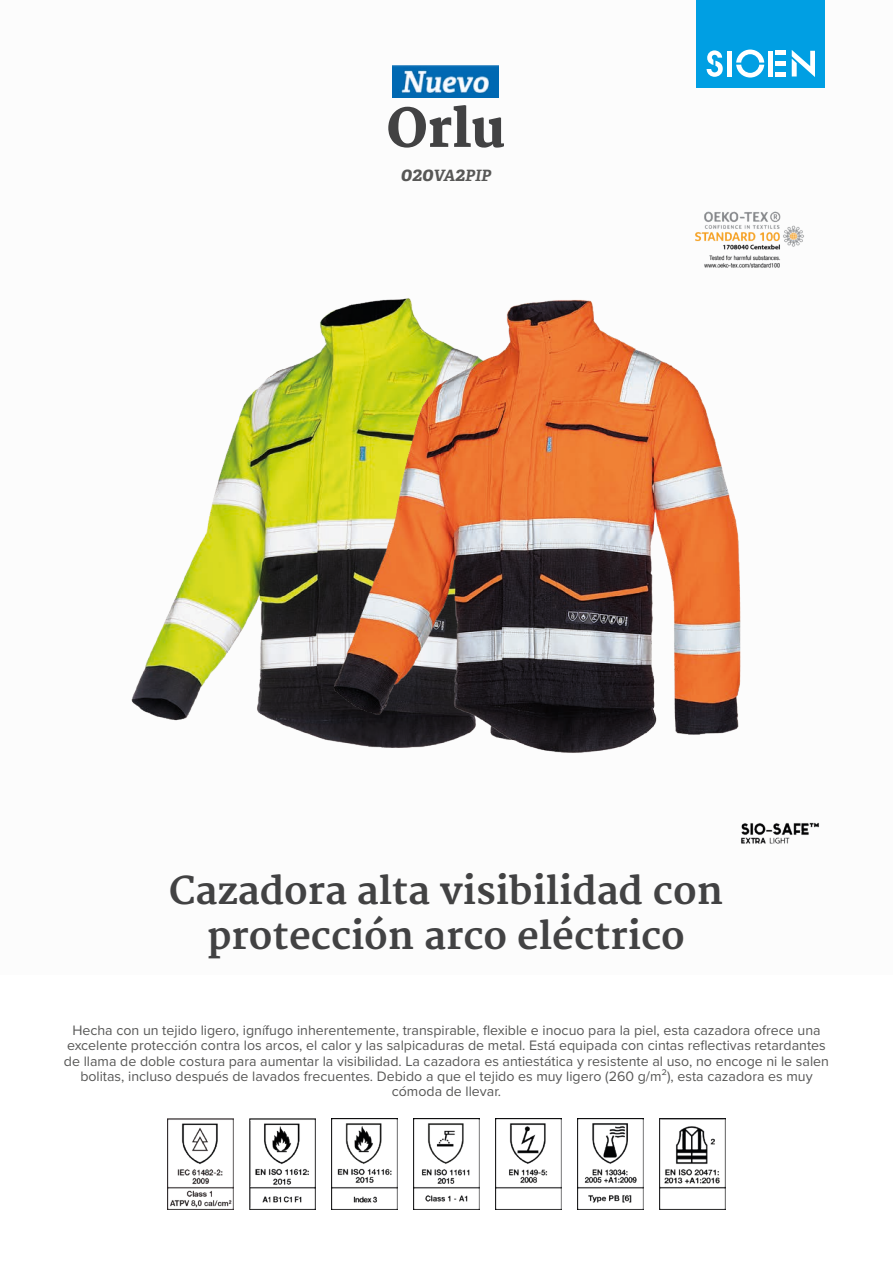
<style>
.page{position:relative;width:893px;height:1263px;background:#fff}
.page>*{position:absolute;margin:0;border:0;box-sizing:border-box;transform-origin:0 0}
.t1{font:800 52.5px "Merriweather";color:#424243}
.t2{font:700 37.5px/45px "Merriweather";color:#424243;text-align:center}
.t3{font:italic 700 15.6px "Adelle PE";color:#575756}
.t4{font:14.25px/15.3px "Proxima Nova";color:#575756;text-align:center}
.s1{font-size:19.5px}
</style>
<div class="page">
<div style="left:697px;top:0;width:128px;height:88px;background:#009fe3"></div>
<svg style="left:707px;top:50px;width:16px;height:27px"></svg>
<svg style="left:736px;top:50px;width:28px;height:28px"></svg>
<div style="left:727px;top:51px;width:5px;height:26px;background:#fff"></div>
<div style="left:768px;top:51px;width:5px;height:26px;background:#fff"></div>
<div style="left:775px;top:72px;width:11px;height:5px;background:#fff"></div>
<div style="left:775px;top:61px;width:11px;height:5px;background:#fff"></div>
<hr style="left:775px;top:51px;width:11px;height:4px;background:#fff">
<svg style="left:792px;top:50px;width:23px;height:27px"></svg>
<img style="left:783px;top:822px;width:37px;height:22px">
<img style="left:783px;top:225px;width:21px;height:22px">
<img style="left:167px;top:1118px;width:66px;height:92px">
<img style="left:249px;top:1118px;width:67px;height:92px">
<img style="left:331px;top:1118px;width:66px;height:92px">
<img style="left:413px;top:1118px;width:67px;height:92px">
<img style="left:495px;top:1118px;width:67px;height:92px">
<img style="left:577px;top:1118px;width:67px;height:92px">
<img style="left:659px;top:1118px;width:67px;height:92px">
<img style="left:131px;top:364px;width:167px;height:367px">
<img style="left:298px;top:211px;width:485px;height:633px">
<img style="left:393px;top:65px;width:106px;height:33px">
<h1 class="t1" style="left:387px;top:98px;width:120px">Orlu</h1>
<p class="t3" style="left:401px;top:164px;width:92px"><span class="s1">020</span>VA<span class="s1">2</span>PIP</p>
<h2 class="t2" style="left:169px;top:869px;width:555px">Cazadora alta visibilidad con protección arco eléctrico</h2>
<p class="t4" style="left:64px;top:1022px;width:766px">Hecha con un tejido ligero, ignífugo inherentemente, transpirable, flexible e inocuo para la piel, esta cazadora ofrece una excelente protección contra los arcos, el calor y las salpicaduras de metal. Está equipada con cintas reflectivas retardantes de llama de doble costura para aumentar la visibilidad. La cazadora es antiestática y resistente al uso, no encoge ni le salen bolitas, incluso después de lavados frecuentes. Debido a que el tejido es muy ligero (260 g/m²), esta cazadora es muy cómoda de llevar.</p>
</div>
